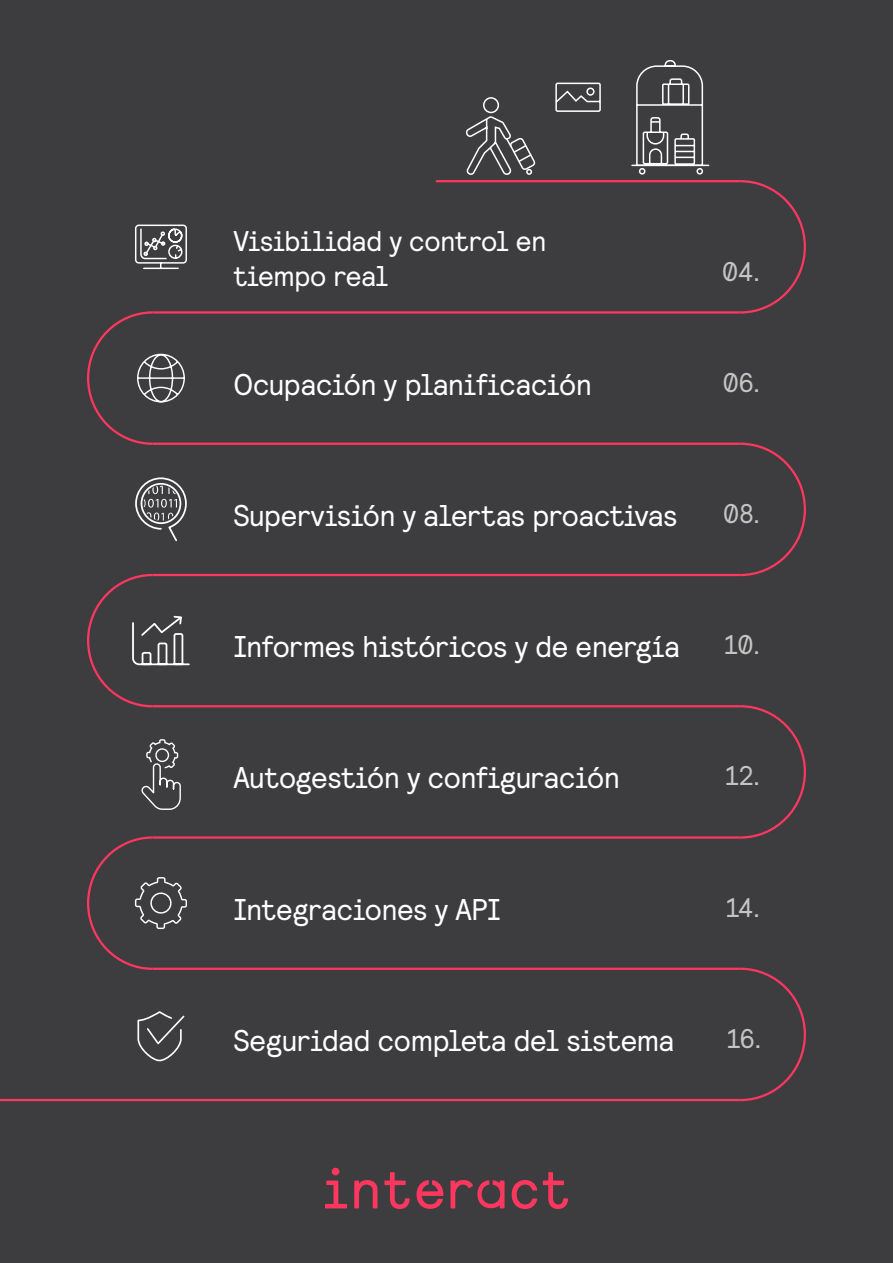
<style>
.page{position:relative;width:893px;height:1263px;background:#3d3d40}
.page>*{position:absolute;margin:0;border:0;box-sizing:border-box;transform-origin:0 0}
.t1{font:30px "Relative Faux";letter-spacing:-.01em;color:#fff}
.t2{font:28.5px/34.2px "Relative Faux";letter-spacing:-.015em;color:#fff}
.t3{font:27px "Relative Faux";color:#c6c4c3}
</style>
<div class="page">
<hr style="left:153px;top:311px;width:587px;height:3px;background:#ff375f">
<hr style="left:153px;top:443px;width:587px;height:2px;background:#ff375f">
<svg style="left:738px;top:180px;width:68px;height:134px"></svg>
<svg style="left:738px;top:442px;width:68px;height:135px"></svg>
<hr style="left:153px;top:574px;width:587px;height:2px;background:#ff375f">
<hr style="left:153px;top:705px;width:587px;height:2px;background:#ff375f">
<svg style="left:738px;top:705px;width:68px;height:134px"></svg>
<hr style="left:153px;top:836px;width:587px;height:3px;background:#ff375f">
<svg style="left:738px;top:967px;width:68px;height:135px"></svg>
<hr style="left:153px;top:968px;width:587px;height:2px;background:#ff375f">
<hr style="left:436px;top:180px;width:304px;height:2px;background:#ff375f">
<hr style="left:0;top:1099px;width:740px;height:2px;background:#ff375f">
<svg style="left:135px;top:224px;width:52px;height:46px"></svg>
<svg style="left:135px;top:477px;width:52px;height:65px"></svg>
<svg style="left:141px;top:739px;width:40px;height:71px"></svg>
<svg style="left:87px;top:836px;width:100px;height:134px"></svg>
<svg style="left:137px;top:1012px;width:48px;height:50px"></svg>
<svg style="left:354px;top:1180px;width:23px;height:28px"></svg>
<svg style="left:325px;top:1180px;width:22px;height:28px"></svg>
<div style="left:332px;top:1168px;width:7px;height:7px;background:#ff375f;border-radius:50%"></div>
<svg style="left:543px;top:1172px;width:25px;height:37px"></svg>
<svg style="left:384px;top:1172px;width:26px;height:37px"></svg>
<svg style="left:512px;top:1180px;width:25px;height:29px"></svg>
<svg style="left:416px;top:1180px;width:27px;height:29px"></svg>
<svg style="left:451px;top:1180px;width:54px;height:28px"></svg>
<svg style="left:87px;top:573px;width:104px;height:135px"></svg>
<svg style="left:555px;top:60px;width:155px;height:115px"></svg>
<svg style="left:466px;top:97px;width:70px;height:78px"></svg>
<svg style="left:87px;top:311px;width:99px;height:134px"></svg>
<p class="t2" style="left:233px;top:223px;width:315px">Visibilidad y control en tiempo real</p>
<p class="t3" style="left:722px;top:254px;width:39px">04.</p>
<p class="t1" style="left:233px;top:365px;width:360px">Ocupación y planificación</p>
<p class="t3" style="left:723px;top:365px;width:39px">06.</p>
<p class="t1" style="left:233px;top:496px;width:445px">Supervisión y alertas proactivas</p>
<p class="t3" style="left:723px;top:496px;width:38px">08.</p>
<p class="t1" style="left:233px;top:627px;width:448px">Informes históricos y de energía</p>
<p class="t3" style="left:725px;top:627px;width:37px">10.</p>
<p class="t1" style="left:233px;top:758px;width:388px">Autogestión y configuración</p>
<p class="t3" style="left:726px;top:758px;width:36px">12.</p>
<p class="t1" style="left:233px;top:890px;width:269px">Integraciones y API</p>
<p class="t3" style="left:726px;top:890px;width:35px">14.</p>
<p class="t1" style="left:233px;top:1021px;width:442px">Seguridad completa del sistema</p>
<p class="t3" style="left:727px;top:1021px;width:35px">16.</p>
</div>
